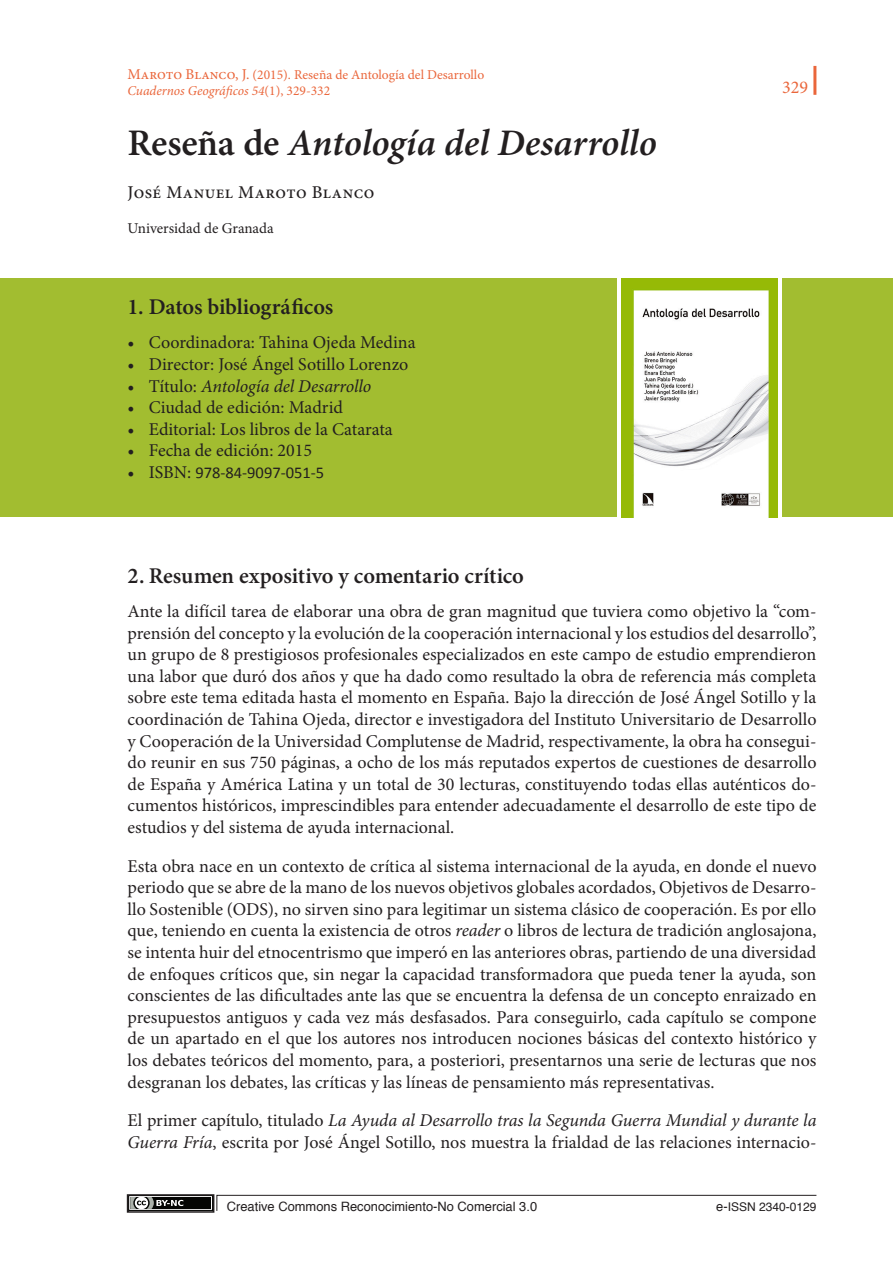
<style>
.page{position:relative;width:893px;height:1263px;background:#fff}
.page>*{position:absolute;margin:0;border:0;box-sizing:border-box;transform-origin:0 0}
.Título_1{font:italic 600 37.5px "Minion Pro";letter-spacing:-.005em;color:#231f20}
.t1{font:600 22.5px "Minion Pro";letter-spacing:-.005em;color:#231f20}
.t2{font:18px/21.6px "Minion Pro";color:#231f20;text-align:justify}
.t3{font:italic 18px "Minion Pro";letter-spacing:-.005em;color:#231f20}
.Autor{font:500 18px "Minion Pro";letter-spacing:.025em;color:#231f20}
.FOLIOS{font:18px "Minion Pro";color:#ea663b}
.t4{font:16.5px "Calibri";color:#231f20}
.info_autor{font:15px "Minion Pro";color:#231f20}
.FOLIOS-2{font:13.5px/16.2px "Minion Pro";color:#ea663b}
.t5{font:12.9px "Helvetica";color:#231f20}
.t6{font:12px "Helvetica";color:#231f20}
.s1{font-size:15px}
.s2{font-style:italic}
.s3{font-style:normal}
.s4{font-family:"Minion Pro";font-size:18px}
.s5{font-size:12.9px}
</style>
<div class="page">
<div style="left:0;top:279px;width:617px;height:238px;background:#a2bd30"></div>
<div style="left:782px;top:279px;width:111px;height:238px;background:#a2bd30"></div>
<hr style="left:813px;top:66px;width:3px;height:29px;background:#ea663b">
<div style="left:130px;top:1197px;width:81px;height:12px;background:#040503"></div>
<svg style="left:130px;top:1197px;width:53px;height:12px"></svg>
<div style="left:127px;top:1194px;width:87px;height:19px;border:2px solid #231f20"></div>
<svg style="left:216px;top:1194px;width:601px;height:17px"></svg>
<img style="left:621px;top:279px;width:156px;height:238px">
<p class="FOLIOS-2" style="left:128px;top:66px;width:358px"><span class="s1">Maroto Blanco, J.</span> (2015). Reseña de Antología del Desarrollo<br><span class="s2">Cuadernos Geográficos 54</span>(1), 329-332</p>
<p class="Título_1" style="left:128px;top:117px;width:531px"><span class="s3">Reseña de</span> Antología del Desarrollo</p>
<p class="Autor" style="left:128px;top:180px;width:248px">José Manuel Maroto Blanco</p>
<p class="info_autor" style="left:128px;top:218px;width:148px">Universidad de Granada</p>
<p class="t1" style="left:128px;top:291px;width:207px">1. Datos bibliográficos</p>
<p class="t2" style="left:128px;top:332px;width:290px">• Coordinadora: Tahina Ojeda Medina</p>
<p class="t2" style="left:128px;top:353px;width:282px">• Director: José Ángel Sotillo Lorenzo</p>
<p class="t3" style="left:128px;top:374px;width:245px"><span class="s3">• Título:</span> Antología del Desarrollo</p>
<p class="t2" style="left:128px;top:397px;width:217px">• Ciudad de edición: Madrid</p>
<p class="t2" style="left:128px;top:418px;width:267px">• Editorial: Los libros de la Catarata</p>
<p class="t2" style="left:128px;top:440px;width:186px">• Fecha de edición: 2015</p>
<p class="t4" style="left:128px;top:462px;width:198px"><span class="s4">• ISBN:</span> 978-84-9097-051-5</p>
<p class="FOLIOS" style="left:782px;top:75px;width:27px">329</p>
<p class="t1" style="left:128px;top:560px;width:398px">2. Resumen expositivo y comentario crítico</p>
<p class="t2" style="left:128px;top:600px;width:690px">Ante la difícil tarea de elaborar una obra de gran magnitud que tuviera como objetivo la “com&shy;prensión del concepto y la evolución de la cooperación internacional y los estudios del desarrollo”, un grupo de 8 prestigiosos profesionales especializados en este campo de estudio emprendieron una labor que duró dos años y que ha dado como resultado la obra de referencia más completa sobre este tema editada hasta el momento en España. Bajo la dirección de José Ángel Sotillo y la coordinación de Tahina Ojeda, director e investigadora del Instituto Universitario de Desarrollo y Cooperación de la Universidad Complutense de Madrid, respectivamente, la obra ha consegui&shy;do reunir en sus 750 páginas, a ocho de los más reputados expertos de cuestiones de desarrollo de España y América Latina y un total de 30 lecturas, constituyendo todas ellas auténticos do&shy;cumentos históricos, imprescindibles para entender adecuadamente el desarrollo de este tipo de estudios y del sistema de ayuda internacional.</p>
<p class="t2" style="left:128px;top:855px;width:690px">Esta obra nace en un contexto de crítica al sistema internacional de la ayuda, en donde el nuevo periodo que se abre de la mano de los nuevos objetivos globales acordados, Objetivos de Desarro&shy;llo Sostenible (ODS), no sirven sino para legitimar un sistema clásico de cooperación. Es por ello que, teniendo en cuenta la existencia de otros <span class="s2">reader</span> o libros de lectura de tradición anglosajona, se intenta huir del etnocentrismo que imperó en las anteriores obras, partiendo de una diversidad de enfoques críticos que, sin negar la capacidad transformadora que pueda tener la ayuda, son conscientes de las dificultades ante las que se encuentra la defensa de un concepto enraizado en presupuestos antiguos y cada vez más desfasados. Para conseguirlo, cada capítulo se compone de un apartado en el que los autores nos introducen nociones básicas del contexto histórico y los debates teóricos del momento, para, a posteriori, presentarnos una serie de lecturas que nos desgranan los debates, las críticas y las líneas de pensamiento más representativas.</p>
<p class="t2" style="left:128px;top:1110px;width:690px">El primer capítulo, titulado <span class="s2">La Ayuda al Desarrollo tras la Segunda Guerra Mundial y durante la<br>Guerra Fría</span>, escrita por José Ángel Sotillo, nos muestra la frialdad de las relaciones internacio-</p>
<p class="t5" style="left:227px;top:1196px;width:312px">Creative Commons Reconocimiento-No Comercial 3.0</p>
<p class="t6" style="left:716px;top:1197px;width:102px"><span class="s5">e-</span>ISSN 2340-0129</p>
</div>
